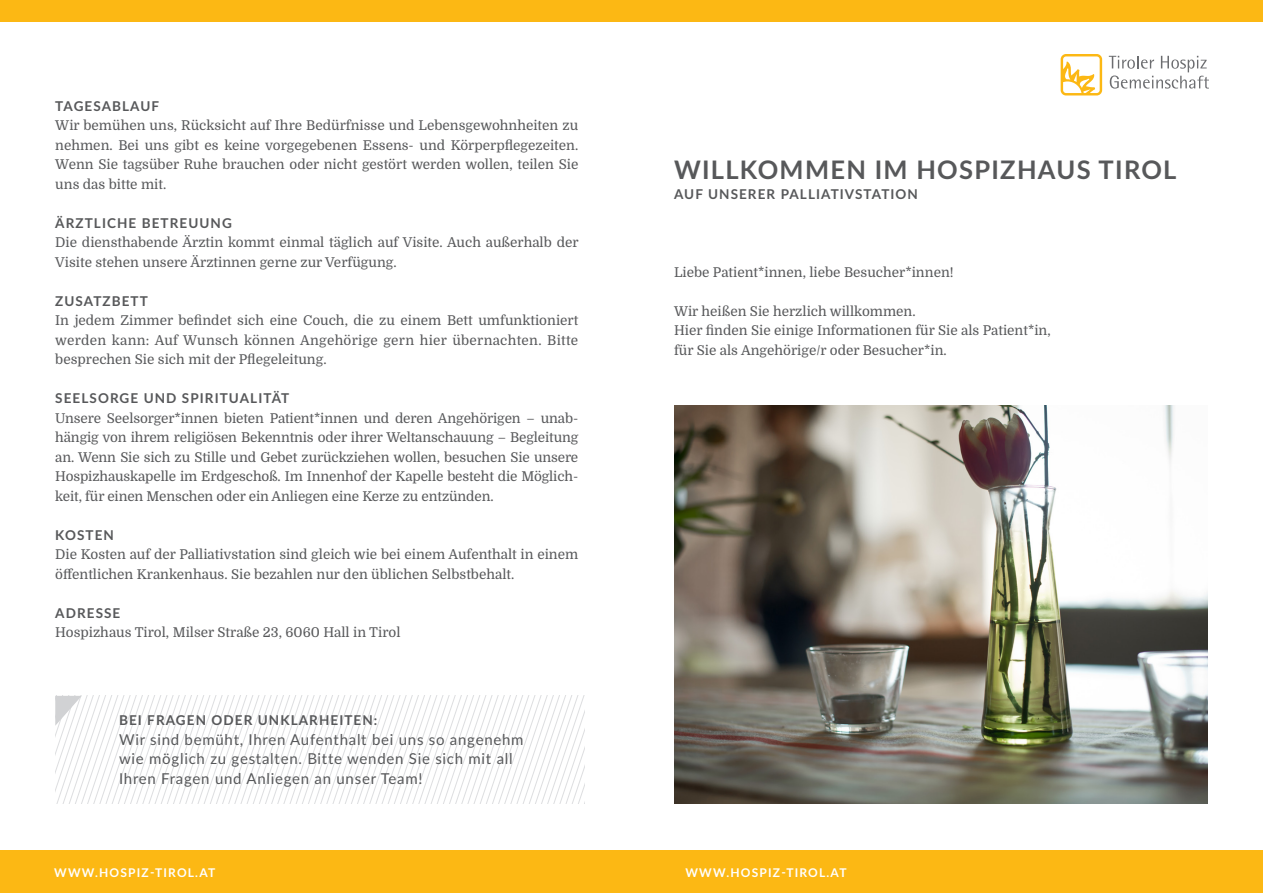
<style>
.page{position:relative;width:1263px;height:893px;background:#fff}
.page>*{position:absolute;margin:0;border:0;box-sizing:border-box;transform-origin:0 0}
.t1{font:700 25.5px "Lato";letter-spacing:.05em;color:#57585a}
.t2{font:15px/19.5px "Lato";letter-spacing:.05em;color:#57585a}
.t3{font:13.5px/19.5px "Domine";color:#57585a}
.t4{font:700 13.5px "Lato";letter-spacing:.08em;color:#57585a}
.t5{font:700 12px "Lato";letter-spacing:.1em;color:#fff}
</style>
<div class="page">
<img style="left:674px;top:405px;width:534px;height:398px">
<svg style="left:55px;top:696px;width:530px;height:107px"></svg>
<div style="left:0;top:0;width:1263px;height:21px;background:#fcb814"></div>
<div style="left:0;top:850px;width:1263px;height:43px;background:#fcb814"></div>
<svg style="left:1109px;top:56px;width:100px;height:33px"></svg>
<svg style="left:1064px;top:62px;width:31px;height:30px"></svg>
<div style="left:1061px;top:54px;width:41px;height:41px;border:2px solid #fcb814;border-radius:4px"></div>
<p class="t4" style="left:55px;top:96px;width:105px">TAGESABLAUF</p>
<p class="t3" style="left:55px;top:116px;width:525px;text-align:justify">Wir bemühen uns, Rücksicht auf Ihre Bedürfnisse und Lebensgewohnheiten zu nehmen. Bei uns gibt es keine vorgegebenen Essens- und Körperpflegezeiten.<br>Wenn Sie tagsüber Ruhe brauchen oder nicht gestört werden wollen, teilen Sie uns das bitte mit.</p>
<p class="t4" style="left:55px;top:213px;width:178px">ÄRZTLICHE BETREUUNG</p>
<p class="t3" style="left:55px;top:233px;width:525px">Die diensthabende Ärztin kommt einmal täglich auf Visite. Auch außerhalb der<br>Visite stehen unsere Ärztinnen gerne zur Verfügung.</p>
<p class="t4" style="left:55px;top:291px;width:94px">ZUSATZBETT</p>
<p class="t3" style="left:55px;top:311px;width:524px;text-align:justify">In jedem Zimmer befindet sich eine Couch, die zu einem Bett umfunktioniert werden kann: Auf Wunsch können Angehörige gern hier übernachten. Bitte besprechen Sie sich mit der Pflegeleitung.</p>
<p class="t4" style="left:55px;top:388px;width:235px">SEELSORGE UND SPIRITUALITÄT</p>
<p class="t3" style="left:55px;top:409px;width:525px;text-align:justify">Unsere Seelsorger*innen bieten Patient*innen und deren Angehörigen – unab&shy;hängig von ihrem religiösen Bekenntnis oder ihrer Weltanschauung – Begleitung an. Wenn Sie sich zu Stille und Gebet zurückziehen wollen, besuchen Sie unsere Hospizhauskapelle im Erdgeschoß. Im Innenhof der Kapelle besteht die Möglich&shy;keit, für einen Menschen oder ein Anliegen eine Kerze zu entzünden.</p>
<p class="t4" style="left:55px;top:525px;width:60px">KOSTEN</p>
<p class="t3" style="left:55px;top:545px;width:525px">Die Kosten auf der Palliativstation sind gleich wie bei einem Aufenthalt in einem öffentlichen Krankenhaus. Sie bezahlen nur den üblichen Selbstbehalt.</p>
<p class="t4" style="left:55px;top:603px;width:67px">ADRESSE</p>
<p class="t3" style="left:55px;top:623px;width:347px">Hospizhaus Tirol, Milser Straße 23, 6060 Hall in Tirol</p>
<p class="t4" style="left:119px;top:710px;width:260px">BEI FRAGEN ODER UNKLARHEITEN:</p>
<p class="t2" style="left:119px;top:729px;width:406px">Wir sind bemüht, Ihren Aufenthalt bei uns so angenehm wie möglich zu gestalten. Bitte wenden Sie sich mit all<br>Ihren Fragen und Anliegen an unser Team!</p>
<h1 class="t1" style="left:674px;top:151px;width:504px">WILLKOMMEN IM HOSPIZHAUS TIROL</h1>
<p class="t4" style="left:674px;top:184px;width:245px">AUF UNSERER PALLIATIVSTATION</p>
<p class="t3" style="left:674px;top:262px;width:281px">Liebe Patient*innen, liebe Besucher*innen!</p>
<p class="t3" style="left:674px;top:301px;width:378px">Wir heißen Sie herzlich willkommen.<br>Hier finden Sie einige Informationen für Sie als Patient*in, für Sie als Angehörige/r oder Besucher*in.</p>
<p class="t5" style="left:54px;top:863px;width:163px">WWW.HOSPIZ-TIROL.AT</p>
<p class="t5" style="left:685px;top:863px;width:163px">WWW.HOSPIZ-TIROL.AT</p>
</div>
